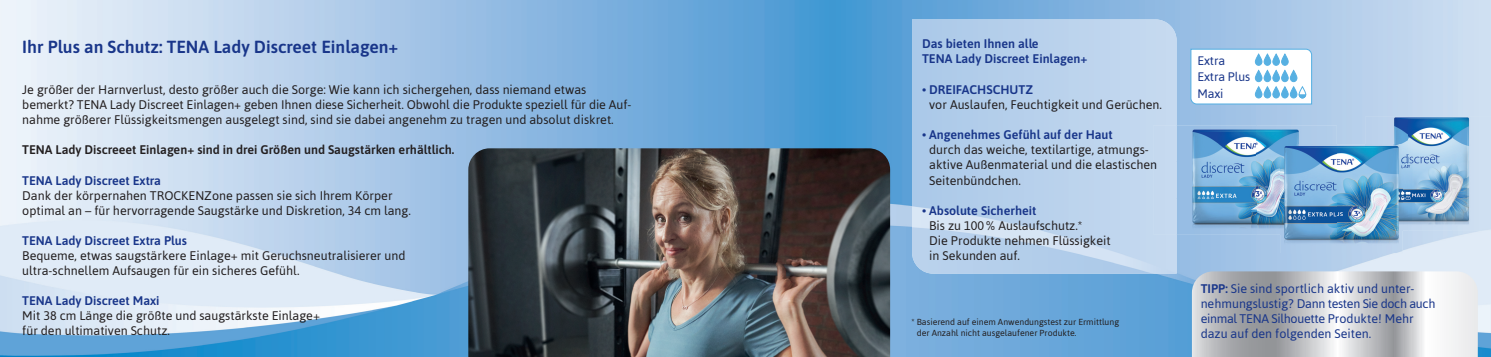
<style>
.page{position:relative;width:1491px;height:357px;background:#fff}
.page>*{position:absolute;margin:0;border:0;box-sizing:border-box;transform-origin:0 0}
.t1{font:600 17.5px "Asap";color:#19368a}
.t2{font:12.5px/15px "Asap";color:#231f20}
.t3{font:600 12.5px/15px "Asap";color:#19368a}
.t4{font:12.5px/15px "Asap";color:#19368a}
.t5{font:600 12.5px "Asap";color:#231f20}
.t6{font:12.38px/16.5px "Asap";letter-spacing:-.01em;color:#19368a}
.t7{font:8.75px/10.5px "Asap";color:#231f20}
.s1{color:#10141d}
.s2{font-weight:600}
</style>
<div class="page">
<img style="left:0;top:0;width:1490px;height:356px">
<img style="left:912px;top:19px;width:264px;height:254px">
<img style="left:929px;top:160px;width:224px;height:9px">
<svg style="left:1191px;top:271px;width:286px;height:85px"></svg>
<img style="left:468px;top:148px;width:422px;height:208px">
<img style="left:1365px;top:117px;width:125px;height:113px">
<img style="left:1176px;top:125px;width:160px;height:36px">
<img style="left:1176px;top:161px;width:104px;height:73px">
<div style="left:1153px;top:125px;width:23px;height:109px;background:#c6daf0"></div>
<svg style="left:1153px;top:160px;width:4px;height:9px"></svg>
<img style="left:1336px;top:144px;width:29px;height:72px">
<img style="left:1280px;top:216px;width:122px;height:37px">
<img style="left:1365px;top:144px;width:37px;height:86px">
<img style="left:1280px;top:144px;width:56px;height:90px">
<svg style="left:1189px;top:48px;width:123px;height:57px"></svg>
<h1 class="t1" style="left:22px;top:40px;width:377px">Ihr Plus an Schutz: TENA Lady Discreet Einlagen+</h1>
<p class="t3" style="left:922px;top:37px;width:167px">Das bieten Ihnen alle<br>TENA Lady Discreet Einlagen+</p>
<p class="t3" style="left:922px;top:83px;width:112px">• DREIFACHSCHUTZ</p>
<p class="t2" style="left:929px;top:98px;width:234px">vor Auslaufen, Feuchtigkeit und Gerüchen.</p>
<p class="t3" style="left:922px;top:128px;width:192px">• Angenehmes Gefühl auf der Haut</p>
<p class="t2" style="left:929px;top:143px;width:229px">durch das weiche, textilartige, atmungs&shy;aktive Außenmaterial und die elastische<span class="s1">n<br></span>Seitenbündchen.</p>
<p class="t3" style="left:922px;top:203px;width:116px">• Absolute Sicherheit</p>
<p class="t2" style="left:929px;top:218px;width:183px">Bis zu 100 % Auslaufschutz.*<br>Die Produkte nehmen Flüssigkeit in Sekunden auf.</p>
<p class="t2" style="left:22px;top:83px;width:610px">Je größer der Harnverlust, desto größer auch die Sorge: Wie kann ich sichergehen, dass niemand etwas bemerkt? TENA Lady Discreet Einlagen+ geben Ihnen diese Sicherheit. Obwohl die Produkte speziell für die Auf&shy;nahme größerer Flüssigkeitsmengen ausgelegt sind, sind sie dabei angenehm zu tragen und absolut diskret.</p>
<p class="t5" style="left:22px;top:145px;width:433px">TENA Lady Discreeet Einlagen+ sind in drei Größen und Saugstärken erhältlich.</p>
<p class="t3" style="left:22px;top:173px;width:140px">TENA Lady Discreet Extra</p>
<p class="t2" style="left:22px;top:188px;width:390px">Dank der körpernahen TROCKENZone passen sie sich Ihrem Körper optimal an – für hervorragende Saugstärke und Diskretion, 34 cm lang.</p>
<p class="t3" style="left:22px;top:233px;width:166px">TENA Lady Discreet Extra Plus</p>
<p class="t2" style="left:22px;top:248px;width:384px">Bequeme, etwas saugstärkere Einlage+ mit Geruchsneutralisierer und ultra-schnellem Aufsaugen für ein sicheres Gefühl.</p>
<p class="t3" style="left:22px;top:293px;width:139px">TENA Lady Discreet Maxi</p>
<p class="t2" style="left:22px;top:308px;width:299px">Mit 38 cm Länge die größte und saugstärkste Einlage+ für den ultimativen Schutz.</p>
<p class="t7" style="left:916px;top:317px;width:204px;text-indent:-5px">* Basierend auf einem Anwendungstest zur Ermittlung der Anzahl nicht ausgelaufener Produkte.</p>
<p class="t6" style="left:1197px;top:53px;width:54px">Extra<br>Extra Plus<br>Maxi</p>
<p class="t4" style="left:1200px;top:282px;width:236px"><span class="s2">TIPP:</span> Sie sind sportlich aktiv und unter&shy;nehmungslustig? Dann testen Sie doch auch einmal TENA Silhouette Produkte! Mehr dazu auf den folgenden Seiten.</p>
</div>
